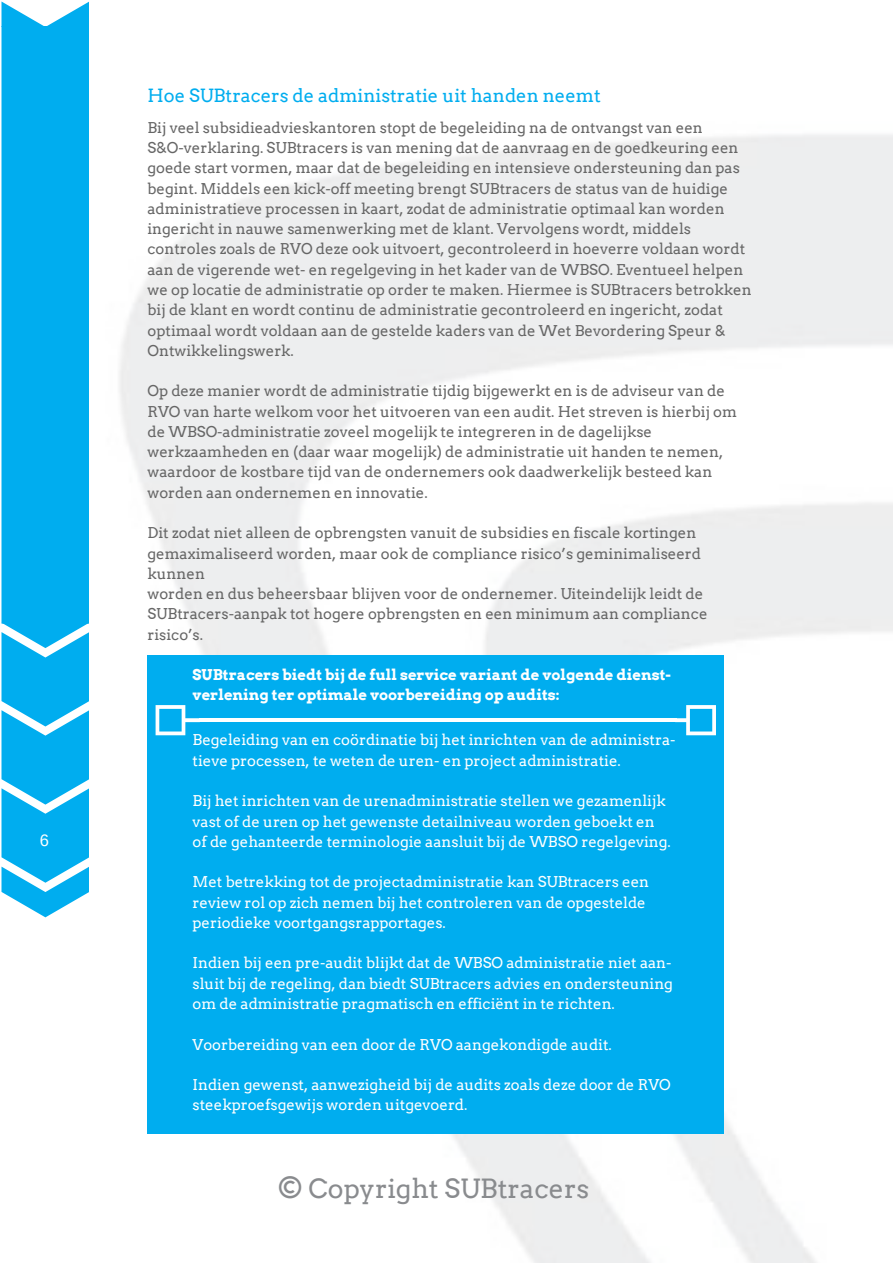
<style>
.page{position:relative;width:893px;height:1263px;background:#fff}
.page>*{position:absolute;margin:0;border:0;box-sizing:border-box;transform-origin:0 0}
.t1{font:26.55px "Arvo";color:#898b8e}
.t2{font:18.15px "Arvo";color:#00adef}
.t3{font:16.5px "Arimo";color:#fff}
.t4{font:14.85px/20.2px "Arvo";color:#666}
.t5{font:14.85px/20.2px "Arvo";color:#fff}
.t6{font:700 14.85px/20.2px "Arvo";color:#fff}
</style>
<div class="page">
<img style="left:88px;top:1px;width:805px;height:1262px">
<div style="left:148px;top:655px;width:576px;height:479px;background:#00adef"></div>
<hr style="left:199px;top:718px;width:477px;height:4px;background:#fff">
<svg style="left:675px;top:705px;width:41px;height:30px"></svg>
<svg style="left:156px;top:705px;width:44px;height:30px"></svg>
<svg style="left:2px;top:2px;width:86px;height:24px"></svg>
<div style="left:2px;top:26px;width:86px;height:597px;background:#00adef"></div>
<svg style="left:2px;top:623px;width:86px;height:294px"></svg>
<p class="t3" style="left:40px;top:831px;width:11px">6</p>
<p class="t2" style="left:147px;top:85px;width:455px">Hoe SUBtracers de administratie uit handen neemt</p>
<p class="t4" style="left:147px;top:117px;width:606px">Bij veel subsidieadvieskantoren stopt de begeleiding na de ontvangst van een S&amp;O-verklaring. SUBtracers is van mening dat de aanvraag en de goedkeuring een goede start vormen, maar dat de begeleiding en intensieve ondersteuning dan pas begint. Middels een kick-off meeting brengt SUBtracers de status van de huidige administratieve processen in kaart, zodat de administratie optimaal kan worden ingericht in nauwe samenwerking met de klant. Vervolgens wordt, middels controles zoals de RVO deze ook uitvoert, gecontroleerd in hoeverre voldaan wordt aan de vigerende wet- en regelgeving in het kader van de WBSO. Eventueel helpen we op locatie de administratie op order te maken. Hiermee is SUBtracers betrokken bij de klant en wordt continu de administratie gecontroleerd en ingericht, zodat optimaal wordt voldaan aan de gestelde kaders van de Wet Bevordering Speur &amp; Ontwikkelingswerk.</p>
<p class="t4" style="left:147px;top:381px;width:591px">Op deze manier wordt de administratie tijdig bijgewerkt en is de adviseur van de RVO van harte welkom voor het uitvoeren van een audit. Het streven is hierbij om de WBSO-administratie zoveel mogelijk te integreren in de dagelijkse werkzaamheden en (daar waar mogelijk) de administratie uit handen te nemen, waardoor de kostbare tijd van de ondernemers ook daadwerkelijk besteed kan worden aan ondernemen en innovatie.</p>
<p class="t4" style="left:147px;top:523px;width:561px">Dit zodat niet alleen de opbrengsten vanuit de subsidies en fiscale kortingen gemaximaliseerd worden, maar ook de compliance risico’s geminimaliseerd kunnen<br>worden en dus beheersbaar blijven voor de ondernemer. Uiteindelijk leidt de SUBtracers-aanpak tot hogere opbrengsten en een minimum aan compliance risico’s.</p>
<p class="t6" style="left:193px;top:665px;width:480px">SUBtracers biedt bij de full service variant de volgende dienst&shy;verlening ter optimale voorbereiding op audits:</p>
<p class="t5" style="left:193px;top:730px;width:484px">Begeleiding van en coördinatie bij het inrichten van de administra&shy;tieve processen, te weten de uren- en project administratie.</p>
<p class="t5" style="left:193px;top:791px;width:480px">Bij het inrichten van de urenadministratie stellen we gezamenlijk vast of de uren op het gewenste detailniveau worden geboekt en of de gehanteerde terminologie aansluit bij de WBSO regelgeving.</p>
<p class="t5" style="left:193px;top:872px;width:458px">Met betrekking tot de projectadministratie kan SUBtracers een review rol op zich nemen bij het controleren van de opgestelde periodieke voortgangsrapportages.</p>
<p class="t5" style="left:193px;top:953px;width:482px;text-align:justify">Indien bij een pre-audit blijkt dat de WBSO administratie niet aan&shy;sluit bij de regeling, dan biedt SUBtracers advies en ondersteuning om de administratie pragmatisch en efficiënt in te richten.</p>
<p class="t5" style="left:193px;top:1034px;width:421px">Voorbereiding van een door de RVO aangekondigde audit.</p>
<p class="t5" style="left:193px;top:1074px;width:480px">Indien gewenst, aanwezigheid bij de audits zoals deze door de RVO steekproefsgewijs worden uitgevoerd.</p>
<h1 class="t1" style="left:278px;top:1173px;width:313px">© Copyright SUBtracers</h1>
</div>
